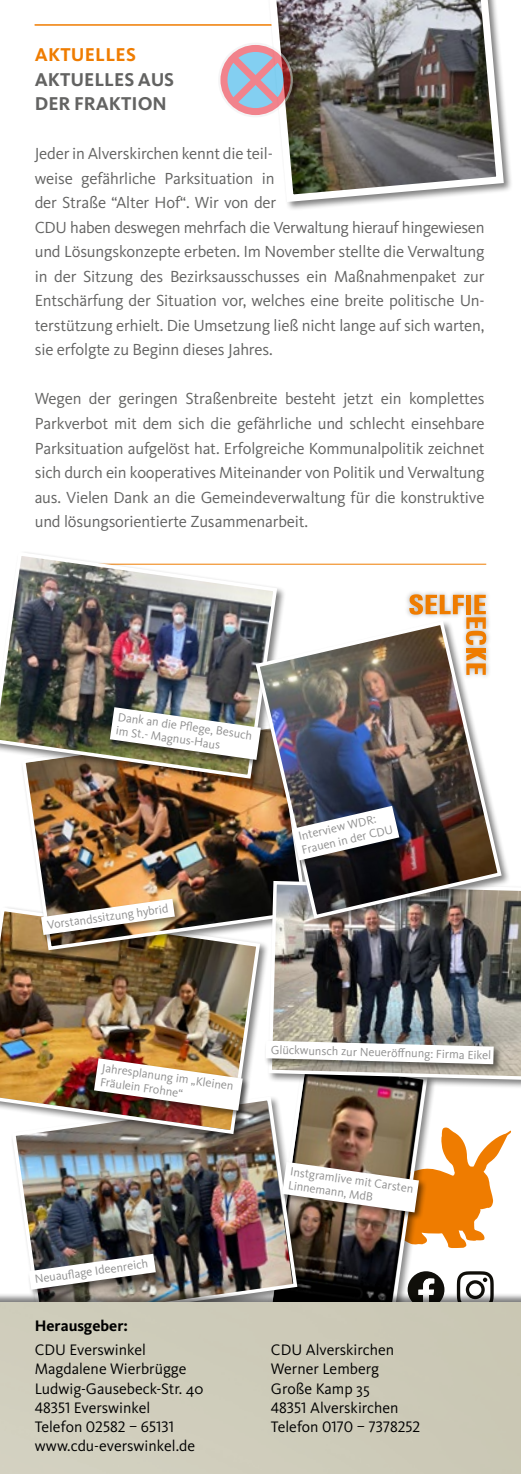
<style>
.page{position:relative;width:521px;height:1474px;background:#fff}
.page>*{position:absolute;margin:0;border:0;box-sizing:border-box;transform-origin:0 0}
.t1{font:700 19.25px/24.5px "Kievit OT";color:#636362}
.t2{font:700 19.25px "Kievit OT";letter-spacing:.01em;color:#ef7c00}
.t3{font:16.62px/24.5px "Kievit OT";letter-spacing:-.01em;color:#636362}
.t4{font:15.75px/19.2px "Kievit OT";color:#000}
.t5{font:700 15.75px "Kievit OT";color:#000}
.t6{font:12.25px/14px "Kievit OT";color:#8f8f8f}
</style>
<div class="page">
<img style="left:301px;top:1089px;width:129px;height:203px">
<img style="left:13px;top:1097px;width:286px;height:195px">
<div style="left:27px;top:1252px;width:137px;height:46px;background:#000;opacity:.5"></div>
<svg style="left:29px;top:1253px;width:127px;height:36px"></svg>
<div style="left:0;top:905px;width:269px;height:238px;background:#000;opacity:.5"></div>
<img style="left:0;top:905px;width:262px;height:231px">
<div style="left:93px;top:1056px;width:158px;height:63px;background:#000;opacity:.5"></div>
<img style="left:94px;top:1058px;width:149px;height:52px">
<hr style="left:35px;top:564px;width:451px;height:1px;background:#ef7c00">
<svg style="left:457px;top:1271px;width:37px;height:21px"></svg>
<svg style="left:408px;top:1271px;width:36px;height:21px"></svg>
<div style="left:0;top:1292px;width:521px;height:181px;background:#000;opacity:.5"></div>
<div style="left:0;top:1302px;width:521px;height:171px;background:#cdcbb9"></div>
<div style="left:20px;top:722px;width:296px;height:237px;background:#000;opacity:.5"></div>
<img style="left:20px;top:788px;width:247px;height:164px">
<div style="left:40px;top:897px;width:143px;height:46px;background:#000;opacity:.5"></div>
<img style="left:41px;top:898px;width:134px;height:37px">
<div style="left:267px;top:879px;width:254px;height:210px;background:#000;opacity:.5"></div>
<img style="left:267px;top:879px;width:254px;height:202px">
<div style="left:264px;top:1038px;width:238px;height:34px;background:#000;opacity:.5"></div>
<svg style="left:266px;top:1040px;width:228px;height:24px"></svg>
<div style="left:404px;top:589px;width:87px;height:91px;background:#000;opacity:.3"></div>
<svg style="left:409px;top:594px;width:77px;height:24px;background:#e9b57c"></svg>
<div style="left:0;top:550px;width:286px;height:238px;background:#000;opacity:.5"></div>
<img style="left:0;top:550px;width:279px;height:230px">
<div style="left:108px;top:706px;width:161px;height:62px;background:#000;opacity:.5"></div>
<img style="left:110px;top:707px;width:143px;height:52px">
<div style="left:254px;top:619px;width:257px;height:309px;background:#000;opacity:.5"></div>
<img style="left:253px;top:618px;width:251px;height:302px">
<div style="left:290px;top:804px;width:118px;height:65px;background:#000;opacity:.5"></div>
<svg style="left:292px;top:805px;width:107px;height:55px"></svg>
<hr style="left:35px;top:25px;width:451px;height:1px;background:#ef7c00">
<img style="left:282px;top:1127px;width:229px;height:120px">
<div style="left:267px;top:0;width:246px;height:211px;background:#000;opacity:.5"></div>
<svg style="left:264px;top:0;width:243px;height:206px"></svg>
<svg style="left:218px;top:43px;width:75px;height:74px"></svg>
<svg style="left:220px;top:45px;width:71px;height:70px;background:#bda8b7"></svg>
<p class="t2" style="left:35px;top:43px;width:103px">AKTUELLES</p>
<p class="t1" style="left:35px;top:67px;width:141px">AKTUELLES AUS<br>DER FRAKTION</p>
<p class="t3" style="left:35px;top:141px;width:451px">Jeder in Alverskirchen kennt die teil-<br>weise gefährliche Parksituation in<br>der Straße “Alter Hof“. Wir von der<br>CDU haben deswegen mehrfach die Verwaltung hierauf hingewiesen und Lösungskonzepte erbeten. Im November stellte die Verwaltung in der Sitzung des Bezirksausschusses ein Maßnahmenpaket zur Entschärfung der Situation vor, welches eine breite politische Un&shy;terstützung erhielt. Die Umsetzung ließ nicht lange auf sich warten, sie erfolgte zu Beginn dieses Jahres.</p>
<p class="t3" style="left:35px;top:386px;width:451px;text-align:justify">Wegen der geringen Straßenbreite besteht jetzt ein komplettes Parkverbot mit dem sich die gefährliche und schlecht einsehbare Parksituation aufgelöst hat. Erfolgreiche Kommunalpolitik zeichnet sich durch ein kooperatives Miteinander von Politik und Verwaltung aus. Vielen Dank an die Gemeindeverwaltung für die konstruktive und lösungsorientierte Zusammenarbeit.</p>
<p class="t6" style="left:119px;top:709px;width:137px;rotate:8deg">Dank an die Pfl ege, Besuch im St.- Magnus-Haus</p>
<p class="t6" style="left:46px;top:918px;width:124px;rotate:-8deg">Vorstandssitzung hybrid</p>
<p class="t6" style="left:297px;top:829px;width:95px;rotate:-13deg">Interview WDR:<br>Frauen in der CDU</p>
<p class="t6" style="left:103px;top:1060px;width:134px;rotate:8deg">Jahresplanung im „Kleinen<br>Fräulein Frohne“</p>
<p class="t6" style="left:34px;top:1272px;width:116px;rotate:-8deg">Neuaufl age Ideenreich</p>
<p class="t6" style="left:271px;top:1043px;width:222px;rotate:1deg">Glückwunsch zur Neueröff nung: Firma Eikel</p>
<p class="t6" style="left:291px;top:1164px;width:126px;rotate:8deg">Instgramlive mit Carsten<br>Linnemann, MdB</p>
<p class="t5" style="left:35px;top:1315px;width:95px">Herausgeber:</p>
<p class="t4" style="left:35px;top:1339px;width:170px">CDU Everswinkel<br>Magdalene Wierbrügge<br>Ludwig-Gausebeck-Str. 40<br>48351 Everswinkel<br>Telefon 02582 – 65131 www.cdu-everswinkel.de</p>
<p class="t4" style="left:271px;top:1339px;width:151px">CDU Alverskirchen<br>Werner Lemberg<br>Große Kamp 35<br>48351 Alverskirchen<br>Telefon 0170 – 7378252</p>
</div>
